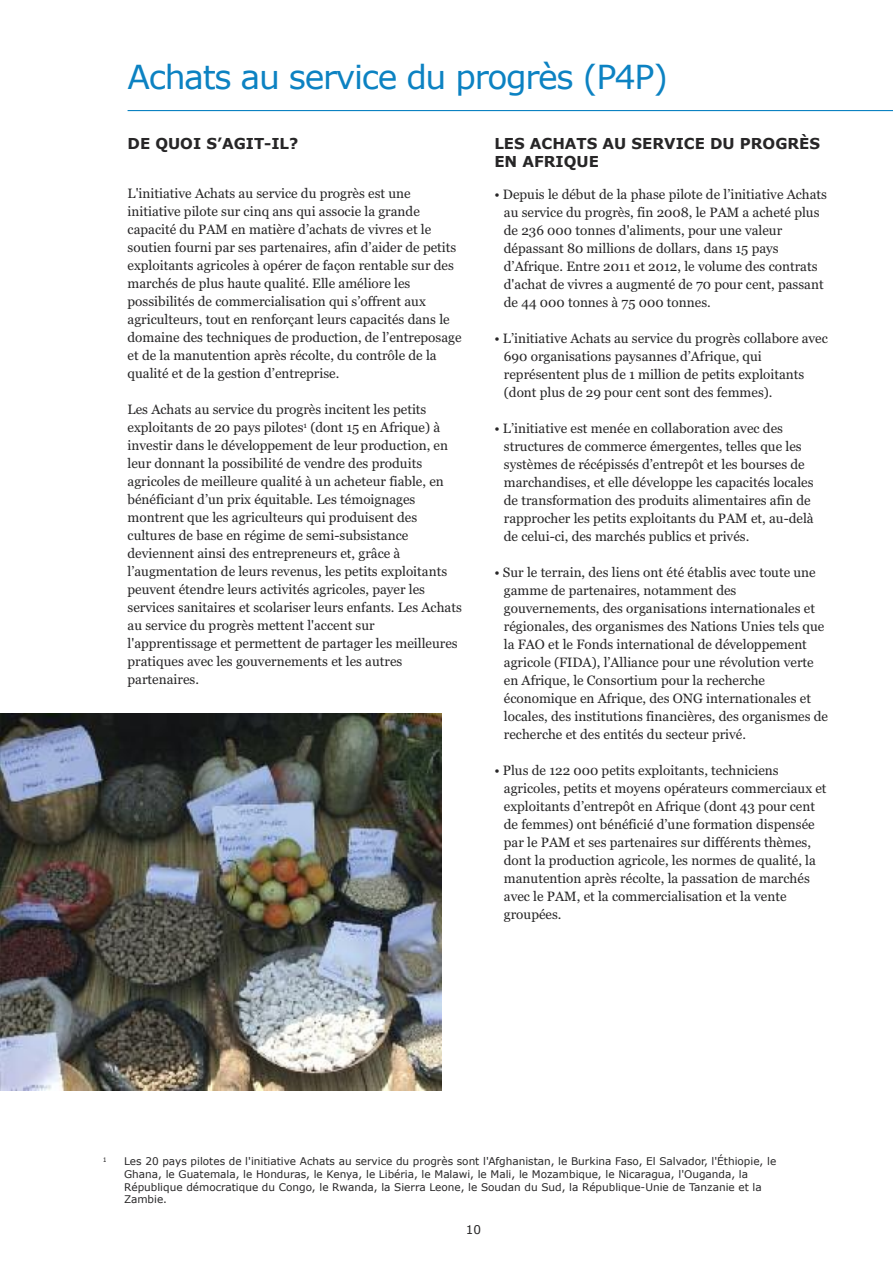
<style>
.page{position:relative;width:893px;height:1263px;background:#fff}
.page>*{position:absolute;margin:0;border:0;box-sizing:border-box;transform-origin:0 0}
.t1{font:33px "Verdana";letter-spacing:-.04em;color:#0c82c2}
.t2{font:700 15px/18px "Verdana";color:#272627}
.t3{font:13.5px/18px "Georgia";color:#272627}
.t4{font:12px "Verdana";color:#272627}
.t5{font:10.5px/12.6px "Verdana";color:#272627}
.t6{font:6.3px "Verdana";color:#272627}
</style>
<div class="page">
<hr style="left:128px;top:110px;width:765px;height:1px;background:#0c82c2">
<img style="left:0;top:713px;width:441px;height:378px">
<h1 class="t1" style="left:128px;top:56px;width:542px">Achats au service du progrès (P4P)</h1>
<p class="t2" style="left:128px;top:134px;width:172px">DE QUOI S’AGIT-IL?</p>
<p class="t3" style="left:128px;top:184px;width:336px">L'initiative Achats au service du progrès est une initiative pilote sur cinq ans qui associe la grande capacité du PAM en matière d’achats de vivres et le soutien fourni par ses partenaires, afin d’aider de petits exploitants agricoles à opérer de façon rentable sur des marchés de plus haute qualité. Elle améliore les possibilités de commercialisation qui s’offrent aux agriculteurs, tout en renforçant leurs capacités dans le domaine des techniques de production, de l’entreposage et de la manutention après récolte, du contrôle de la qualité et de la gestion d’entreprise.</p>
<p class="t3" style="left:128px;top:400px;width:336px">Les Achats au service du progrès incitent les petits exploitants de 20 pays pilotes<sup>1</sup> (dont 15 en Afrique) à investir dans le développement de leur production, en leur donnant la possibilité de vendre des produits agricoles de meilleure qualité à un acheteur fiable, en bénéficiant d’un prix équitable. Les témoignages montrent que les agriculteurs qui produisent des cultures de base en régime de semi-subsistance deviennent ainsi des entrepreneurs et, grâce à l’augmentation de leurs revenus, les petits exploitants peuvent étendre leurs activités agricoles, payer les services sanitaires et scolariser leurs enfants. Les Achats au service du progrès mettent l'accent sur l'apprentissage et permettent de partager les meilleures pratiques avec les gouvernements et les autres partenaires.</p>
<p class="t2" style="left:494px;top:134px;width:327px">LES ACHATS AU SERVICE DU PROGRÈS<br>EN AFRIQUE</p>
<p class="t3" style="left:504px;top:185px;width:325px;text-indent:-10px">• Depuis le début de la phase pilote de l’initiative Achats au service du progrès, fin 2008, le PAM a acheté plus de 236 000 tonnes d'aliments, pour une valeur dépassant 80 millions de dollars, dans 15 pays d’Afrique. Entre 2011 et 2012, le volume des contrats d'achat de vivres a augmenté de 70 pour cent, passant de 44 000 tonnes à 75 000 tonnes.</p>
<p class="t3" style="left:504px;top:329px;width:326px;text-indent:-10px">• L’initiative Achats au service du progrès collabore avec 690 organisations paysannes d’Afrique, qui représentent plus de 1 million de petits exploitants (dont plus de 29 pour cent sont des femmes).</p>
<p class="t3" style="left:504px;top:419px;width:311px;text-indent:-10px">• L’initiative est menée en collaboration avec des structures de commerce émergentes, telles que les systèmes de récépissés d’entrepôt et les bourses de marchandises, et elle développe les capacités locales de transformation des produits alimentaires afin de rapprocher les petits exploitants du PAM et, au-delà de celui-ci, des marchés publics et privés.</p>
<p class="t3" style="left:504px;top:563px;width:326px;text-indent:-10px">• Sur le terrain, des liens ont été établis avec toute une gamme de partenaires, notamment des gouvernements, des organisations internationales et régionales, des organismes des Nations Unies tels que la FAO et le Fonds international de développement agricole (FIDA), l’Alliance pour une révolution verte en Afrique, le Consortium pour la recherche économique en Afrique, des ONG internationales et locales, des institutions financières, des organismes de recherche et des entités du secteur privé.</p>
<p class="t3" style="left:504px;top:761px;width:324px;text-indent:-10px">• Plus de 122 000 petits exploitants, techniciens agricoles, petits et moyens opérateurs commerciaux et exploitants d’entrepôt en Afrique (dont 43 pour cent de femmes) ont bénéficié d’une formation dispensée par le PAM et ses partenaires sur différents thèmes, dont la production agricole, les normes de qualité, la manutention après récolte, la passation de marchés avec le PAM, et la commercialisation et la vente groupées.</p>
<p class="t6" style="left:103px;top:1156px;width:6px">1</p>
<p class="t5" style="left:124px;top:1155px;width:654px">Les 20 pays pilotes de l'initiative Achats au service du progrès sont l'Afghanistan, le Burkina Faso, El Salvador, l'Éthiopie, le Ghana, le Guatemala, le Honduras, le Kenya, le Libéria, le Malawi, le Mali, le Mozambique, le Nicaragua, l'Ouganda, la République démocratique du Congo, le Rwanda, la Sierra Leone, le Soudan du Sud, la République-Unie de Tanzanie et la Zambie.</p>
<p class="t4" style="left:466px;top:1222px;width:17px">10</p>
</div>
